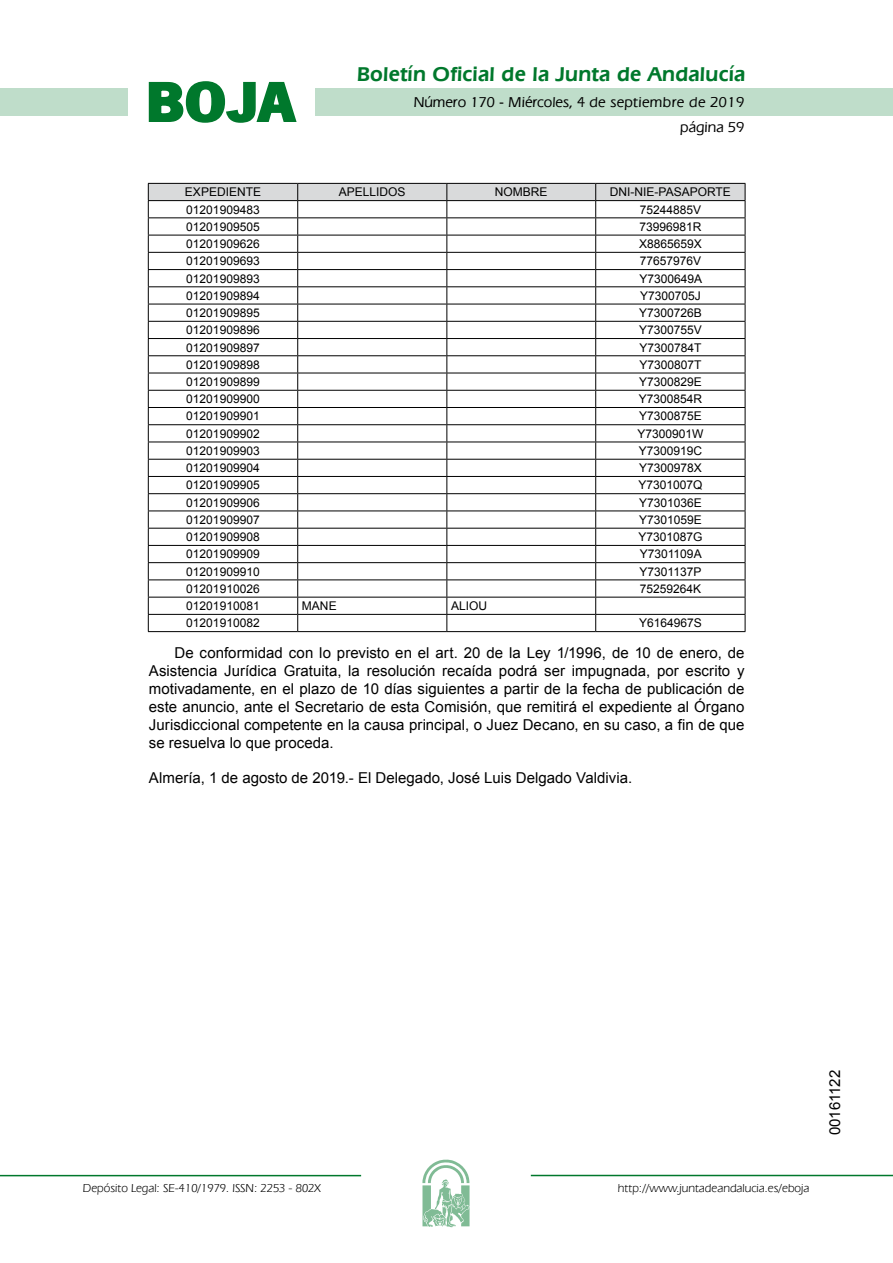
<style>
.page{position:relative;width:893px;height:1263px;background:#fff}
.page>*{position:absolute;margin:0;border:0;box-sizing:border-box;transform-origin:0 0}
.t1{font:700 57.75px "News Got T";color:#00782c;scale:1.14 1}
.t2{font:600 21px "Eras IT Cby BT";letter-spacing:.01em;color:#00782c}
.t3{font:15px/18px "Arial";color:#000;text-align:justify}
.t4{font:500 15px/24.5px "Eras IT Cby BT";color:#000;text-align:right}
.t5{font:12px "Arial";color:#000}
.t6{font:12px "Eras IT Cby BT";color:#000}
</style>
<div class="page">
<div style="left:315px;top:88px;width:577px;height:28px;background:#bfddca"></div>
<div style="left:0;top:88px;width:128px;height:28px;background:#bfddca"></div>
<hr style="left:0;top:1175px;width:361px;height:1px;background:#00782c">
<svg style="left:422px;top:1159px;width:47px;height:68px"></svg>
<hr style="left:531px;top:1175px;width:361px;height:1px;background:#00782c">
<svg style="left:148px;top:81px;width:149px;height:42px"></svg>
<svg style="left:148px;top:183px;width:597px;height:448px"></svg>
<hr style="left:148px;top:631px;width:150px;height:1px;background:#000">
<hr style="left:298px;top:631px;width:149px;height:1px;background:#000">
<hr style="left:447px;top:631px;width:148px;height:1px;background:#000">
<hr style="left:595px;top:631px;width:150px;height:1px;background:#000">
<h1 class="t1" style="left:145px;top:68px;width:133px">BOJA</h1>
<h2 class="t2" style="left:357px;top:62px;width:390px">Boletín Oficial de la Junta de Andalucía</h2>
<p class="t4" style="left:414px;top:90px;width:332px">Número 170 - Miércoles, 4 de septiembre de 2019 página 59</p>
<p class="t5" style="left:185px;top:184px;width:78px">EXPEDIENTE</p>
<p class="t5" style="left:339px;top:184px;width:68px">APELLIDOS</p>
<p class="t5" style="left:495px;top:184px;width:54px">NOMBRE</p>
<p class="t5" style="left:610px;top:184px;width:122px">DNI-NIE-PASAPORTE</p>
<p class="t5" style="left:186px;top:202px;width:75px">01201909483</p>
<p class="t5" style="left:639px;top:202px;width:63px">75244885V</p>
<p class="t5" style="left:186px;top:219px;width:75px">01201909505</p>
<p class="t5" style="left:639px;top:219px;width:64px">73996981R</p>
<p class="t5" style="left:186px;top:236px;width:75px">01201909626</p>
<p class="t5" style="left:639px;top:236px;width:64px">X8865659X</p>
<p class="t5" style="left:186px;top:253px;width:75px">01201909693</p>
<p class="t5" style="left:639px;top:253px;width:63px">77657976V</p>
<p class="t5" style="left:186px;top:270px;width:75px">01201909893</p>
<p class="t5" style="left:639px;top:270px;width:64px">Y7300649A</p>
<p class="t5" style="left:186px;top:288px;width:75px">01201909894</p>
<p class="t5" style="left:640px;top:288px;width:62px">Y7300705J</p>
<p class="t5" style="left:186px;top:305px;width:75px">01201909895</p>
<p class="t5" style="left:639px;top:305px;width:64px">Y7300726B</p>
<p class="t5" style="left:186px;top:322px;width:75px">01201909896</p>
<p class="t5" style="left:639px;top:322px;width:64px">Y7300755V</p>
<p class="t5" style="left:186px;top:339px;width:75px">01201909897</p>
<p class="t5" style="left:639px;top:339px;width:64px">Y7300784T</p>
<p class="t5" style="left:186px;top:357px;width:75px">01201909898</p>
<p class="t5" style="left:639px;top:357px;width:64px">Y7300807T</p>
<p class="t5" style="left:186px;top:374px;width:75px">01201909899</p>
<p class="t5" style="left:639px;top:374px;width:64px">Y7300829E</p>
<p class="t5" style="left:186px;top:391px;width:75px">01201909900</p>
<p class="t5" style="left:638px;top:391px;width:65px">Y7300854R</p>
<p class="t5" style="left:186px;top:408px;width:75px">01201909901</p>
<p class="t5" style="left:639px;top:408px;width:64px">Y7300875E</p>
<p class="t5" style="left:186px;top:426px;width:75px">01201909902</p>
<p class="t5" style="left:637px;top:426px;width:68px">Y7300901W</p>
<p class="t5" style="left:186px;top:443px;width:75px">01201909903</p>
<p class="t5" style="left:638px;top:443px;width:65px">Y7300919C</p>
<p class="t5" style="left:186px;top:460px;width:75px">01201909904</p>
<p class="t5" style="left:639px;top:460px;width:64px">Y7300978X</p>
<p class="t5" style="left:186px;top:477px;width:75px">01201909905</p>
<p class="t5" style="left:638px;top:477px;width:66px">Y7301007Q</p>
<p class="t5" style="left:186px;top:495px;width:75px">01201909906</p>
<p class="t5" style="left:639px;top:495px;width:64px">Y7301036E</p>
<p class="t5" style="left:186px;top:512px;width:75px">01201909907</p>
<p class="t5" style="left:639px;top:512px;width:64px">Y7301059E</p>
<p class="t5" style="left:186px;top:529px;width:75px">01201909908</p>
<p class="t5" style="left:638px;top:529px;width:66px">Y7301087G</p>
<p class="t5" style="left:186px;top:546px;width:75px">01201909909</p>
<p class="t5" style="left:639px;top:546px;width:63px">Y7301109A</p>
<p class="t5" style="left:186px;top:564px;width:75px">01201909910</p>
<p class="t5" style="left:639px;top:564px;width:63px">Y7301137P</p>
<p class="t5" style="left:186px;top:581px;width:75px">01201910026</p>
<p class="t5" style="left:639px;top:581px;width:63px">75259264K</p>
<p class="t5" style="left:186px;top:598px;width:75px">01201910081</p>
<p class="t5" style="left:302px;top:598px;width:36px">MANE</p>
<p class="t5" style="left:451px;top:598px;width:38px">ALIOU</p>
<p class="t5" style="left:186px;top:615px;width:75px">01201910082</p>
<p class="t5" style="left:639px;top:615px;width:64px">Y6164967S</p>
<p class="t3" style="left:149px;top:644px;width:597px;text-indent:26px">De conformidad con lo previsto en el art. 20 de la Ley 1/1996, de 10 de enero, de Asistencia Jurídica Gratuita, la resolución recaída podrá ser impugnada, por escrito y motivadamente, en el plazo de 10 días siguientes a partir de la fecha de publicación de este anuncio, ante el Secretario de esta Comisión, que remitirá el expediente al Órgano Jurisdiccional competente en la causa principal, o Juez Decano, en su caso, a fin de que se resuelva lo que proceda.</p>
<p class="t3" style="left:149px;top:769px;width:485px">Almería, 1 de agosto de 2019.- El Delegado, José Luis Delgado Valdivia.</p>
<p class="t6" style="left:83px;top:1181px;width:239px">Depósito Legal: SE-410/1979. ISSN: 2253 - 802X</p>
<p class="t6" style="left:618px;top:1181px;width:193px">http://www.juntadeandalucia.es/eboja</p>
<p class="t3" style="left:826px;top:1135px;width:67px;rotate:-90deg">00161122</p>
</div>
